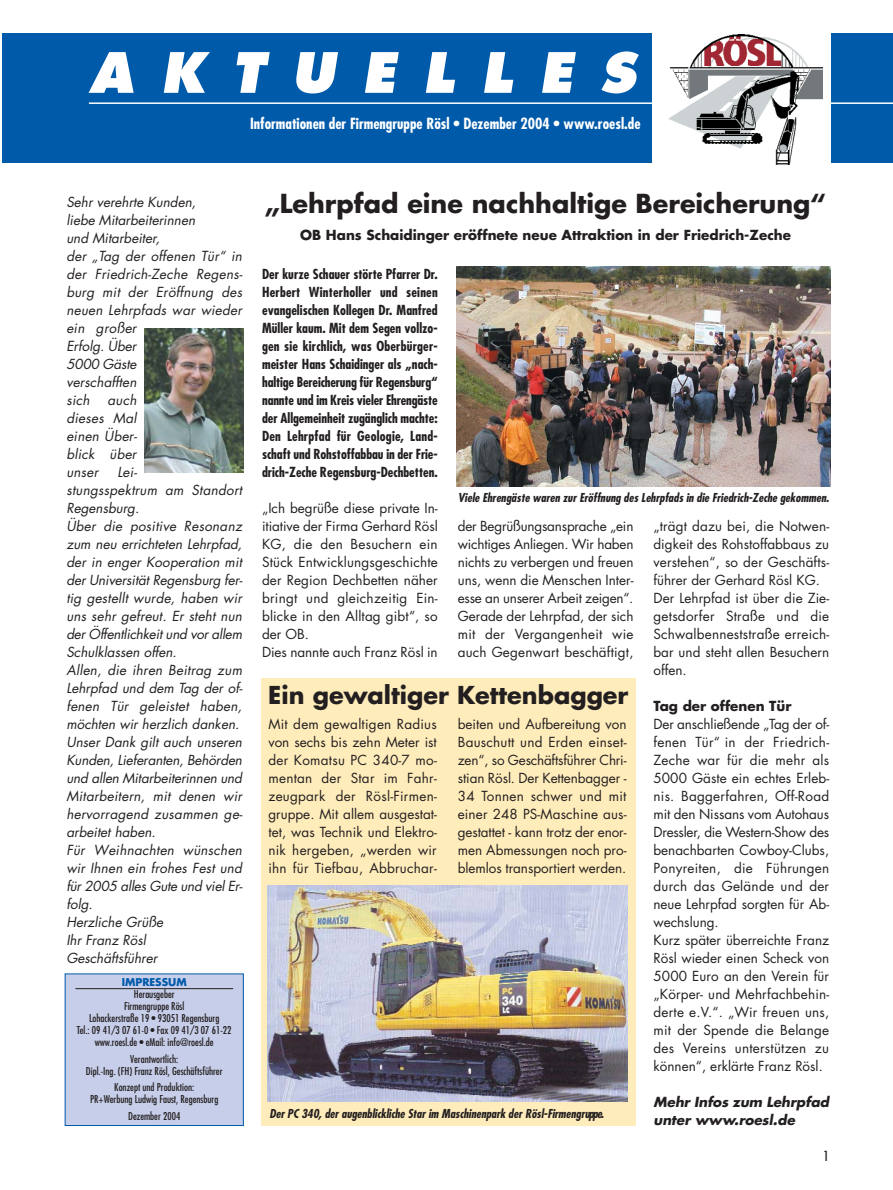
<style>
.page{position:relative;width:893px;height:1190px;background:#fff}
.page>*{position:absolute;margin:0;border:0;box-sizing:border-box;transform-origin:0 0}
.t1{font:italic 800 54px "Futura";letter-spacing:.5em;color:#fff}
.t2{font:700 25.5px "Futura";color:#231f20}
.t3{font:700 24px "Futura";color:#231f20}
.t4{font:700 condensed 15px "Futura";color:#fff}
.t5{font:13.5px/18px "Futura";letter-spacing:.01em;color:#231f20;text-align:justify}
.t6{font:italic 13.5px/18px "Futura";letter-spacing:.005em;color:#231f20}
.t7{font:700 condensed 13.5px/18px "Futura";color:#231f20;text-align:justify}
.t8{font:700 13.5px "Futura";color:#231f20}
.t9{font:italic 700 13.5px/18px "Futura";color:#231f20}
.t10{font:condensed 13.5px "Futura";color:#231f20}
.t11{font:italic 700 condensed 12px "Futura";color:#231f20}
.t12{font:condensed 10.5px/12px "Futura";color:#231f20;text-align:center}
.t13{font:700 10.5px "Futura";color:#005aaa}
</style>
<div class="page">
<div style="left:261px;top:678px;width:374px;height:447px;background:#ffecbb"></div>
<div style="left:2px;top:33px;width:890px;height:129px;background:#005aaa"></div>
<hr style="left:89px;top:102px;width:803px;height:2px;background:#fff">
<div style="left:652px;top:27px;width:178px;height:140px;background:#fff"></div>
<img style="left:668px;top:34px;width:154px;height:130px">
<img style="left:144px;top:329px;width:99px;height:143px">
<div style="left:65px;top:973px;width:178px;height:152px;background:#c7cee9"></div>
<hr style="left:75px;top:988px;width:158px;height:1px;background:#231f20">
<img style="left:267px;top:885px;width:360px;height:216px">
<img style="left:456px;top:266px;width:374px;height:220px">
<h1 class="t1" style="left:89px;top:49px;width:548px">AKTUELLES</h1>
<p class="t4" style="left:250px;top:117px;width:392px">Informationen der Firmengruppe Rösl • Dezember 2004 • www.roesl.de</p>
<p class="t6" style="left:66px;top:194px;width:178px">Sehr verehrte Kunden,<br>liebe Mitarbeiterinnen<br>und Mitarbeiter,<br>der „Tag der offenen Tür“ in der Friedrich-Zeche Regens&shy;burg mit der Eröffnung des neuen Lehrpfads war wieder ein großer<br>Erfolg. Über<br>5000 Gäste<br>verschafften<br>sich</p>
<p class="t6" style="left:66px;top:392px;width:72px;text-align:justify;text-indent:41px">auch dieses Mal einen Über&shy;blick über unser</p>
<p class="t6" style="left:66px;top:464px;width:178px;text-indent:51px">Lei-<br>stungsspektrum am Standort<br>Regensburg.<br>Über die positive Resonanz zum neu errichteten Lehrpfad, der in enger Kooperation mit der Universität Regensburg fer&shy;tig gestellt wurde, haben wir uns sehr gefreut. Er steht nun der Öffentlichkeit und vor allem<br>Schulklassen offen.<br>Allen, die ihren Beitrag zum<br>Lehrpfad und dem Tag der of&shy;fenen Tür geleistet haben, möchten wir herzlich danken.<br>Unser Dank gilt auch unseren<br>Kunden, Lieferanten, Behörden und allen Mitarbeiterinnen und<br>Mitarbeitern, mit denen wir hervorragend zusammen ge&shy;arbeitet haben.<br>Für Weihnachten wünschen wir Ihnen ein frohes Fest und für 2005 alles Gute und viel Er&shy;folg.<br>Herzliche Grüße<br>Ihr Franz Rösl<br>Geschäftsführer</p>
<p class="t13" style="left:122px;top:977px;width:66px">IMPRESSUM</p>
<p class="t12" style="left:77px;top:989px;width:156px">Herausgeber<br>Firmengruppe Rösl<br>Lohackerstraße 19 • 93051 Regensburg<br>Tel.: 09 41/3 07 61-0 • Fax 09 41/3 07 61-22 www.roesl.de • eMail: info@roesl.de</p>
<p class="t12" style="left:86px;top:1053px;width:138px">Verantwortlich:<br>Dipl.-Ing. (FH) Franz Rösl, Geschäftsführer</p>
<p class="t12" style="left:90px;top:1082px;width:130px">Konzept und Produktion:<br>PR+Werbung Ludwig Faust, Regensburg</p>
<p class="t12" style="left:128px;top:1110px;width:54px">Dezember 2004</p>
<h2 class="t2" style="left:265px;top:191px;width:563px">„Lehrpfad eine nachhaltige Bereicherung“</h2>
<p class="t8" style="left:300px;top:228px;width:492px">OB Hans Schaidinger eröffnete neue Attraktion in der Friedrich-Zeche</p>
<p class="t7" style="left:262px;top:266px;width:177px">Der kurze Schauer störte Pfarrer Dr.<br>Herbert Winterholler und seinen evangelischen Kollegen Dr. Manfred Müller kaum. Mit dem Segen vollzo&shy;gen sie kirchlich, was Oberbürger&shy;meister Hans Schaidinger als „nach&shy;haltige Bereicherung für Regensburg“ nannte und im Kreis vieler Ehrengäste der Allgemeinheit zugänglich machte:<br>Den Lehrpfad für Geologie, Land&shy;schaft und Rohstoffabbau in der Frie&shy;drich-Zeche Regensburg-Dechbetten.</p>
<p class="t11" style="left:458px;top:492px;width:373px">Viele Ehrengäste waren zur Eröffnung des Lehrpfads in die Friedrich-Zeche gekommen.</p>
<p class="t5" style="left:262px;top:500px;width:177px;text-align:left">„Ich begrüße diese private In&shy;itiative der Firma Gerhard Rösl<br>KG, die den Besuchern ein<br>Stück Entwicklungsgeschichte der Region Dechbetten näher bringt und gleichzeitig Ein&shy;blicke in den Alltag gibt“, so der OB.<br>Dies nannte auch Franz Rösl in</p>
<p class="t5" style="left:458px;top:518px;width:177px">der Begrüßungsansprache „ein wichtiges Anliegen. Wir haben nichts zu verbergen und freuen uns, wenn die Menschen Inter&shy;esse an unserer Arbeit zeigen“.<br>Gerade der Lehrpfad, der sich mit der Vergangenheit wie auch Gegenwart beschäftigt,</p>
<p class="t5" style="left:653px;top:518px;width:177px;text-align:left">„trägt dazu bei, die Notwen&shy;digkeit des Rohstoffabbaus zu verstehen“, so der Geschäfts&shy;führer der Gerhard Rösl KG.<br>Der Lehrpfad ist über die Zie&shy;getsdorfer Straße und die<br>Schwalbenneststraße erreich&shy;bar und steht allen Besuchern offen.</p>
<p class="t8" style="left:653px;top:699px;width:139px">Tag der offenen Tür</p>
<p class="t5" style="left:653px;top:716px;width:177px;text-align:left">Der anschließende „Tag der of&shy;fenen Tür“ in der Friedrich-<br>Zeche war für die mehr als<br>5000 Gäste ein echtes Erleb&shy;nis. Baggerfahren, Off-Road mit den Nissans vom Autohaus<br>Dressler, die Western-Show des benachbarten Cowboy-Clubs,<br>Ponyreiten, die Führungen durch das Gelände und der neue Lehrpfad sorgten für Ab&shy;wechslung.<br>Kurz später überreichte Franz<br>Rösl wieder einen Scheck von<br>5000 Euro an den Verein für „Körper- und Mehrfachbehin&shy;derte e.V.“. „Wir freuen uns, mit der Spende die Belange des Vereins unterstützen zu können“, erklärte Franz Rösl.</p>
<p class="t9" style="left:653px;top:1094px;width:177px">Mehr Infos zum Lehrpfad unter www.roesl.de</p>
<h3 class="t3" style="left:268px;top:684px;width:362px">Ein gewaltiger Kettenbagger</h3>
<p class="t5" style="left:458px;top:716px;width:170px">beiten und Aufbereitung von Bauschutt und Erden einset&shy;zen“, so Geschäftsführer Chri&shy;stian Rösl. Der Kettenbagger - 34 Tonnen schwer und mit einer 248 PS-Maschine aus&shy;gestattet - kann trotz der enor&shy;men Abmessungen noch pro&shy;blemlos transportiert werden.</p>
<p class="t5" style="left:268px;top:716px;width:170px">Mit dem gewaltigen Radius von sechs bis zehn Meter ist der Komatsu PC 340-7 mo&shy;mentan der Star im Fahr&shy;zeugpark der Rösl-Firmen&shy;gruppe. Mit allem ausgestat&shy;tet, was Technik und Elektro&shy;nik hergeben, „werden wir ihn für Tiefbau, Abbruchar-</p>
<p class="t11" style="left:269px;top:1108px;width:336px">Der PC 340, der augenblickliche Star im Maschinenpark der Rösl-Firmengruppe.</p>
<p class="t10" style="left:823px;top:1149px;width:7px">1</p>
</div>
